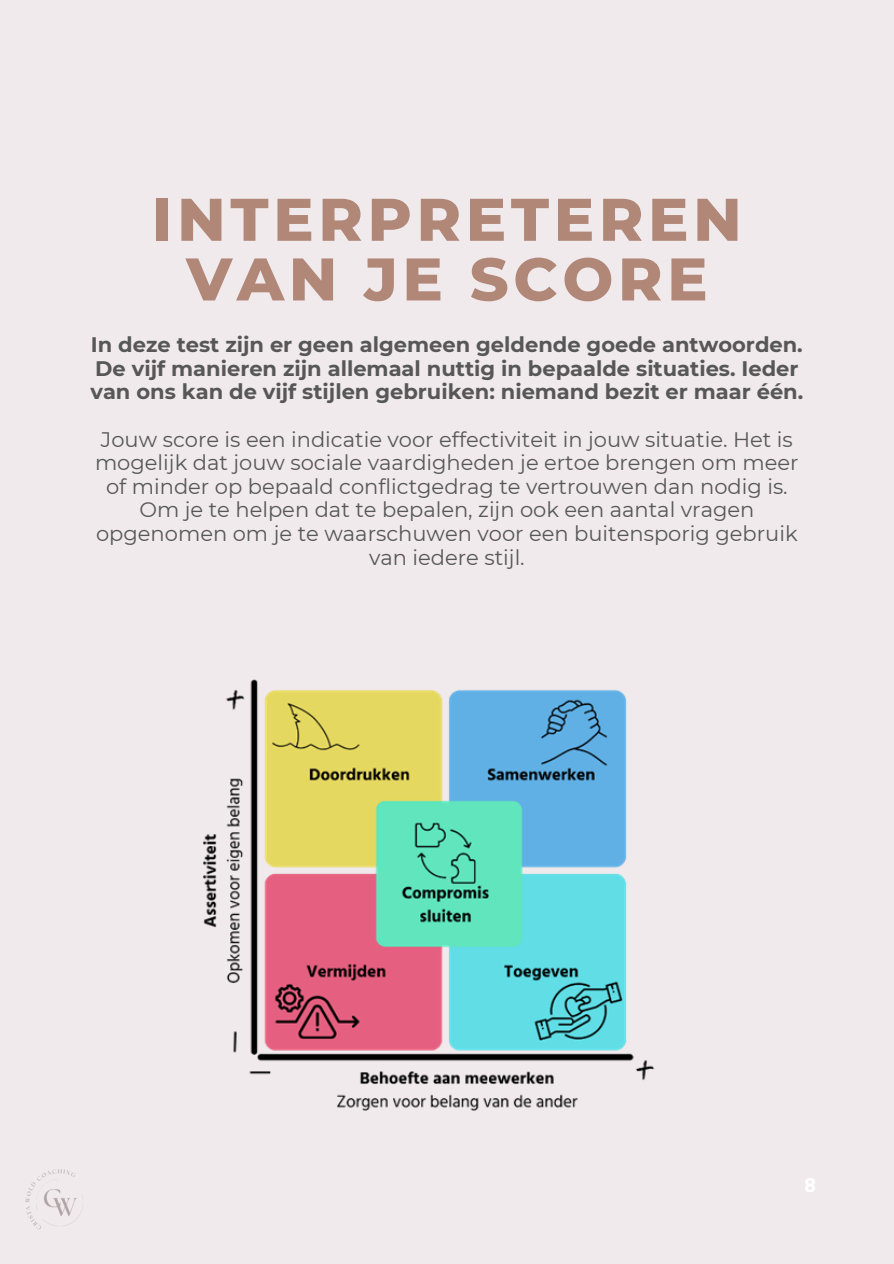
<style>
.page{position:relative;width:894px;height:1264px;background:#fff}
.page>*{position:absolute;margin:0;border:0;box-sizing:border-box;transform-origin:0 0}
.t1{font:800 60px/59.7px "Montserrat";letter-spacing:.08em;color:#b18778;text-align:center}
.t2{font:21px/23.7px "Montserrat";color:#575757;text-align:center}
.t3{font:700 21px/23.7px "Montserrat";color:#575757}
.t4{font:700 21px "Hind Madurai";color:#fff}
</style>
<div class="page">
<div style="left:0;top:0;width:893px;height:1263px;background:#f0eaec"></div>
<img style="left:203px;top:679px;width:452px;height:432px">
<img style="left:25px;top:1169px;width:58px;height:61px">
<p class="t1" style="left:152px;top:189px;width:591px">INTERPRETEREN<br>VAN JE SCORE</p>
<h2 class="t3" style="left:90px;top:332px;width:714px">In deze test zijn er geen algemeen geldende goede antwoorden.<br>De vijf manieren zijn allemaal nuttig in bepaalde situaties. Ieder van ons kan de vijf stijlen gebruiken: niemand bezit er maar één.</h2>
<p class="t2" style="left:95px;top:427px;width:705px">Jouw score is een indicatie voor effectiviteit in jouw situatie. Het is mogelijk dat jouw sociale vaardigheden je ertoe brengen om meer of minder op bepaald conflictgedrag te vertrouwen dan nodig is.<br>Om je te helpen dat te bepalen, zijn ook een aantal vragen opgenomen om je te waarschuwen voor een buitensporig gebruik van iedere stijl.</p>
<p class="t4" style="left:804px;top:1170px;width:13px">8</p>
</div>
